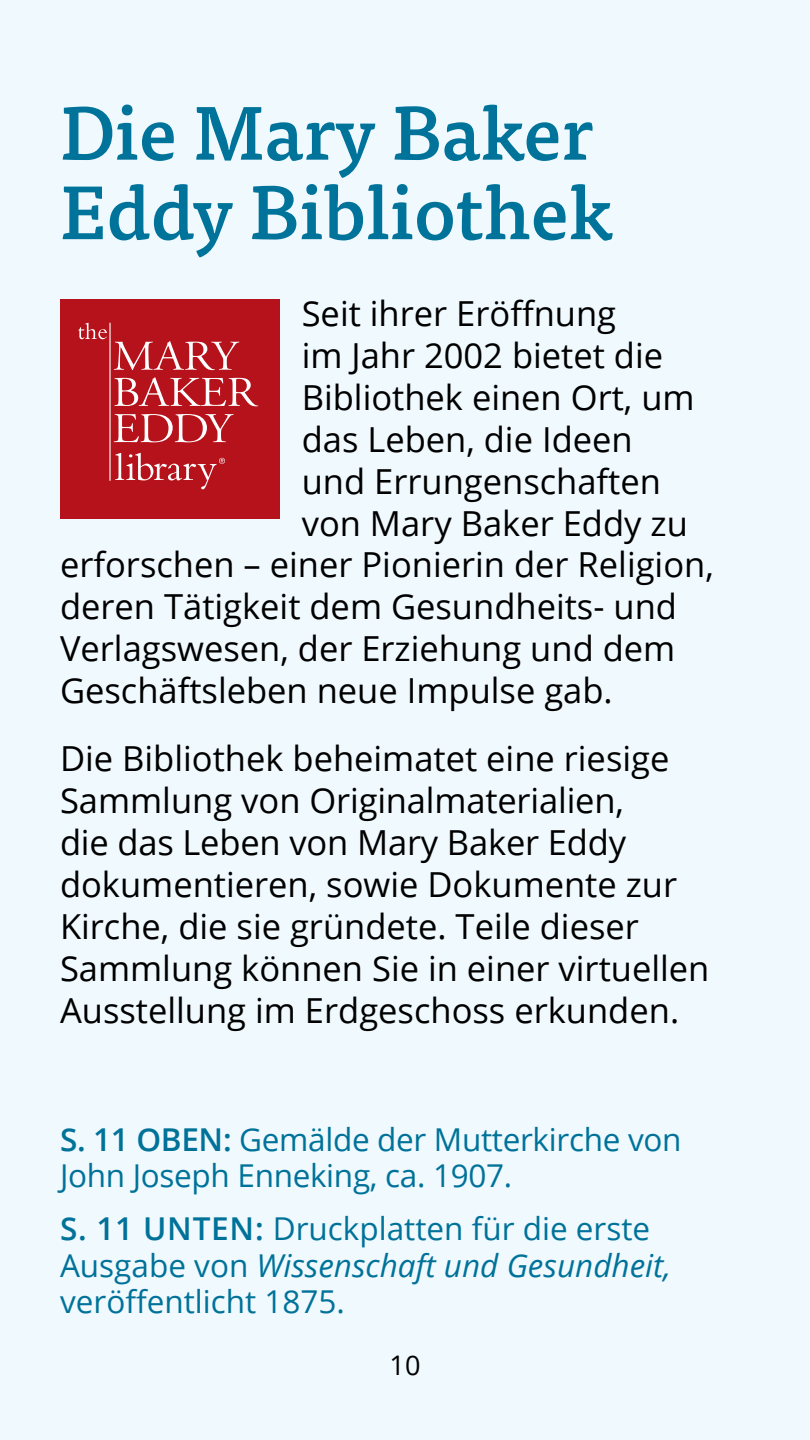
<style>
.page{position:relative;width:810px;height:1440px;background:#eff9fe}
.page>*{position:absolute;margin:0;border:0;box-sizing:border-box;transform-origin:0 0}
.t1{font:500 75px/79.5px "Tisa Pro";color:#00739a}
.t2{font:34.5px/42px "Open Sans";color:#000}
.t3{font:31.5px/36px "Open Sans";letter-spacing:-.01em;color:#007299}
.t4{font:27px "Open Sans";color:#000}
.s1{font-weight:600}
.s2{font-style:italic}
</style>
<div class="page">
<div style="left:60px;top:299px;width:219px;height:219px;background:#b5121b"></div>
<svg style="left:114px;top:341px;width:125px;height:29px"></svg>
<svg style="left:114px;top:377px;width:144px;height:29px"></svg>
<svg style="left:114px;top:414px;width:120px;height:28px"></svg>
<svg style="left:78px;top:323px;width:29px;height:16px"></svg>
<hr style="left:109px;top:323px;width:2px;height:158px;background:#fff">
<svg style="left:115px;top:453px;width:110px;height:36px"></svg>
<h1 class="t1" style="left:60px;top:89px;width:555px">Die Mary Baker<br>Eddy Bibliothek</h1>
<p class="t2" style="left:302px;top:291px;width:316px">Seit ihrer Eröffnung</p>
<p class="t2" style="left:302px;top:333px;width:363px">im Jahr 2002 bietet die</p>
<p class="t2" style="left:302px;top:375px;width:394px">Bibliothek einen Ort, um</p>
<p class="t2" style="left:302px;top:417px;width:332px">das Leben, die Ideen</p>
<p class="t2" style="left:302px;top:459px;width:361px">und Errungenschaften</p>
<p class="t2" style="left:302px;top:501px;width:388px">von Mary Baker Eddy zu</p>
<p class="t2" style="left:60px;top:543px;width:655px">erforschen – einer Pionierin der Religion,</p>
<p class="t2" style="left:60px;top:585px;width:618px">deren Tätigkeit dem Gesundheits- und</p>
<p class="t2" style="left:60px;top:627px;width:617px">Verlagswesen, der Erziehung und dem</p>
<p class="t2" style="left:60px;top:669px;width:554px">Geschäftsleben neue Impulse gab.</p>
<p class="t2" style="left:60px;top:737px;width:651px">Die Bibliothek beheimatet eine riesige Sammlung von Originalmaterialien,<br>die das Leben von Mary Baker Eddy dokumentieren, sowie Dokumente zur Kirche, die sie gründete. Teile dieser Sammlung können Sie in einer virtuellen Ausstellung im Erdgeschoss erkunden.</p>
<p class="t3" style="left:60px;top:1120px;width:623px"><span class="s1">S. 11 OBEN:</span> Gemälde der Mutterkirche von<br>John Joseph Enneking, ca. 1907.</p>
<p class="t3" style="left:60px;top:1210px;width:613px"><span class="s1">S. 11 UNTEN:</span> Druckplatten für die erste<br>Ausgabe von <span class="s2">Wissenschaft und Gesundheit, </span>veröffentlicht 1875.</p>
<p class="t4" style="left:390px;top:1347px;width:32px">10</p>
</div>
